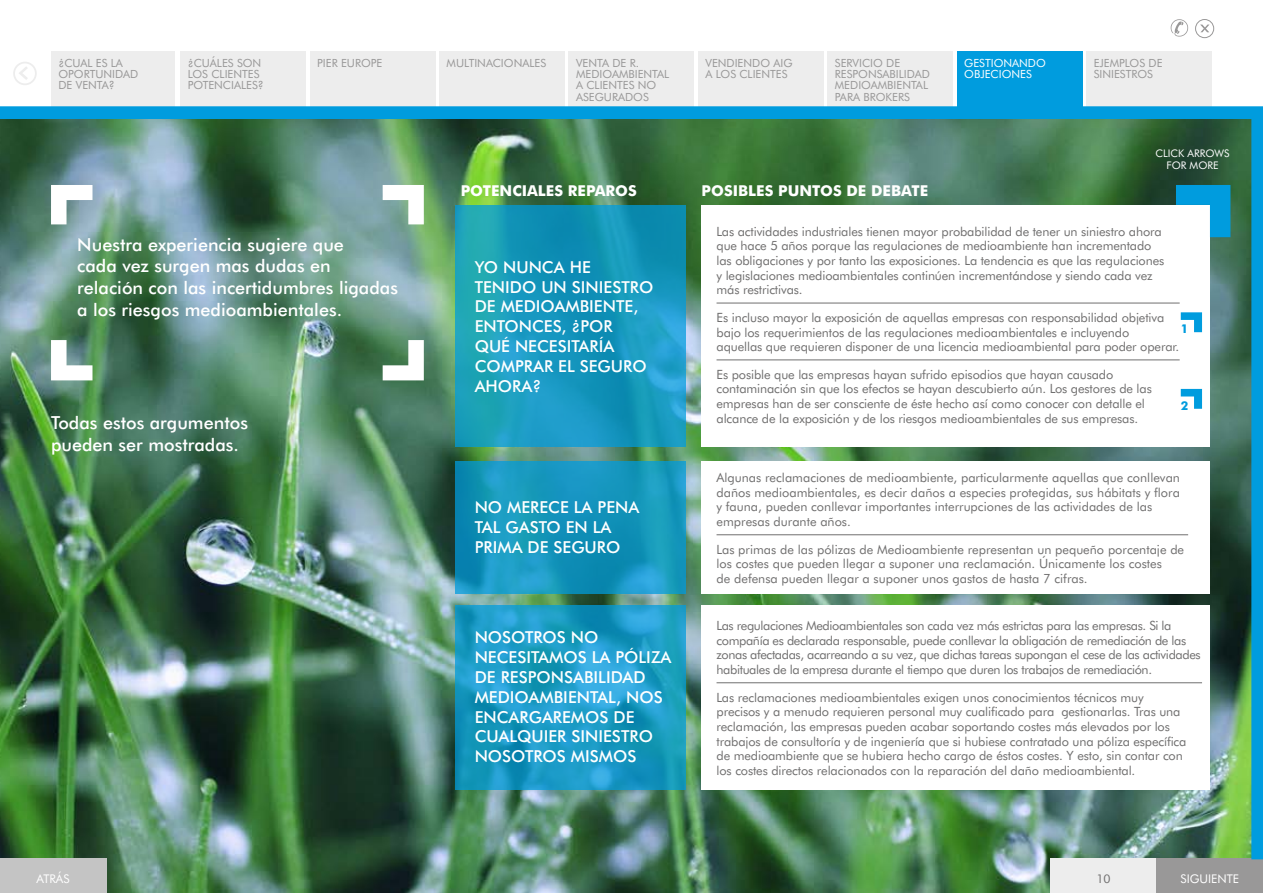
<style>
.page{position:relative;width:1263px;height:893px;background:#fff}
.page>*{position:absolute;margin:0;border:0;box-sizing:border-box;transform-origin:0 0}
.t1{font:500 18px/21.6px "AIG Futura";color:#fff}
.t2{font:500 16.5px/19.8px "AIG Futura";color:#fff}
.t3{font:700 15px "AIG Futura";color:#fff}
.t4{font:12.75px/14.7px "AIG Futura";letter-spacing:-.01em;color:#706f6f}
.t5{font:12.75px/14.7px "AIG Futura";letter-spacing:-.03em;color:#706f6f}
.t6{font:700 12.15px "AIG Futura";color:#009cde}
.t7{font:12px "AIG Futura";color:#fff}
.t8{font:12px "AIG Futura";color:#706f6f}
.t9{font:11.25px/11.2px "AIG Futura";color:#999898}
.t10{font:11.25px/11.2px "AIG Futura";color:#fff}
.t11{font:10.5px/12.6px "AIG Futura";color:#fff;text-align:center}
</style>
<div class="page">
<svg style="left:1171px;top:19px;width:17px;height:18px"></svg>
<div style="left:1195px;top:19px;width:19px;height:19px;border:1px solid #999898;border-radius:50%"></div>
<svg style="left:1200px;top:25px;width:9px;height:7px"></svg>
<svg style="left:19px;top:67px;width:9px;height:13px"></svg>
<div style="left:13px;top:62px;width:24px;height:23px;border:2px solid #ededed;border-radius:50%"></div>
<div style="left:51px;top:51px;width:123px;height:55px;background:#ededed"></div>
<div style="left:957px;top:51px;width:125px;height:55px;background:#009cde"></div>
<div style="left:1086px;top:51px;width:126px;height:55px;background:#ededed"></div>
<div style="left:439px;top:51px;width:126px;height:55px;background:#ededed"></div>
<div style="left:698px;top:51px;width:126px;height:55px;background:#ededed"></div>
<div style="left:569px;top:51px;width:125px;height:55px;background:#ededed"></div>
<div style="left:827px;top:51px;width:126px;height:55px;background:#ededed"></div>
<div style="left:180px;top:51px;width:126px;height:55px;background:#ededed"></div>
<div style="left:310px;top:51px;width:125px;height:55px;background:#ededed"></div>
<img style="left:106px;top:859px;width:944px;height:34px">
<div style="left:1050px;top:859px;width:213px;height:34px;background:#ededed"></div>
<div style="left:0;top:859px;width:106px;height:34px;background:#c4c4c4"></div>
<div style="left:1157px;top:859px;width:106px;height:34px;background:#999898"></div>
<img style="left:0;top:106px;width:1263px;height:753px">
<svg style="left:383px;top:185px;width:41px;height:39px"></svg>
<svg style="left:383px;top:340px;width:41px;height:40px"></svg>
<svg style="left:51px;top:340px;width:41px;height:40px"></svg>
<svg style="left:51px;top:185px;width:41px;height:39px"></svg>
<svg style="left:455px;top:205px;width:230px;height:241px"></svg>
<div style="left:702px;top:205px;width:508px;height:241px;background:#fff"></div>
<svg style="left:1176px;top:185px;width:54px;height:52px"></svg>
<hr style="left:716px;top:303px;width:464px;height:1px;background:#706f6f">
<hr style="left:716px;top:360px;width:464px;height:1px;background:#706f6f">
<svg style="left:1181px;top:312px;width:21px;height:20px"></svg>
<svg style="left:1181px;top:389px;width:21px;height:20px"></svg>
<svg style="left:455px;top:462px;width:230px;height:132px"></svg>
<div style="left:702px;top:462px;width:508px;height:132px;background:#fff"></div>
<hr style="left:716px;top:534px;width:472px;height:1px;background:#706f6f">
<svg style="left:455px;top:605px;width:230px;height:185px"></svg>
<div style="left:702px;top:605px;width:508px;height:185px;background:#fff"></div>
<hr style="left:716px;top:682px;width:486px;height:1px;background:#706f6f">
<p class="t9" style="left:188px;top:57px;width:77px">¿CUÁLES SON<br>LOS CLIENTES<br>POTENCIALES?</p>
<p class="t9" style="left:705px;top:57px;width:89px">VENDIENDO AIG<br>A LOS CLIENTES</p>
<p class="t9" style="left:1094px;top:57px;width:70px">EJEMPLOS DE<br>SINIESTROS</p>
<p class="t9" style="left:58px;top:57px;width:66px">¿CUAL ES LA</p>
<p class="t9" style="left:317px;top:57px;width:67px">PIER EUROPE</p>
<p class="t9" style="left:58px;top:69px;width:81px">OPORTUNIDAD<br>DE VENTA?</p>
<p class="t9" style="left:447px;top:57px;width:101px">MULTINACIONALES</p>
<p class="t10" style="left:964px;top:57px;width:83px">GESTIONANDO<br>OBJECIONES</p>
<p class="t9" style="left:835px;top:57px;width:97px">SERVICIO DE<br>RESPONSABILIDAD<br>MEDIOAMBIENTAL<br>PARA BROKERS</p>
<p class="t9" style="left:576px;top:57px;width:95px">VENTA DE R.<br>MEDIOAMBIENTAL<br>A CLIENTES NO<br>ASEGURADOS</p>
<h1 class="t1" style="left:77px;top:233px;width:322px">Nuestra experiencia sugiere que<br>cada vez surgen mas dudas en relación con las incertidumbres ligadas a los riesgos medioambientales.</h1>
<h1 class="t1" style="left:51px;top:412px;width:198px">Todas estos argumentos pueden ser mostradas.</h1>
<p class="t3" style="left:461px;top:182px;width:178px">POTENCIALES REPAROS</p>
<p class="t3" style="left:702px;top:182px;width:228px">POSIBLES PUNTOS DE DEBATE</p>
<p class="t11" style="left:1155px;top:147px;width:75px">CLICK ARROWS<br>FOR MORE</p>
<p class="t2" style="left:475px;top:257px;width:180px">YO NUNCA HE<br>TENIDO UN SINIESTRO<br>DE MEDIOAMBIENTE,<br>ENTONCES, ¿POR<br>QUÉ NECESITARÍA<br>COMPRAR EL SEGURO<br>AHORA?</p>
<p class="t2" style="left:475px;top:497px;width:166px">NO MERECE LA PENA<br>TAL GASTO EN LA<br>PRIMA DE SEGURO</p>
<p class="t4" style="left:716px;top:224px;width:449px">Las actividades industriales tienen mayor probabilidad de tener un siniestro ahora que hace 5 años porque las regulaciones de medioambiente han incrementado las obligaciones y por tanto las exposiciones. La tendencia es que las regulaciones y legislaciones medioambientales continúen incrementándose y siendo cada vez más restrictivas.</p>
<p class="t4" style="left:716px;top:310px;width:464px">Es incluso mayor la exposición de aquellas empresas con responsabilidad objetiva bajo los requerimientos de las regulaciones medioambientales e incluyendo<br>aquellas que requieren disponer de una licencia medioambiental para poder operar.</p>
<p class="t4" style="left:716px;top:367px;width:437px">Es posible que las empresas hayan sufrido episodios que hayan causado contaminación sin que los efectos se hayan descubierto aún. Los gestores de las empresas han de ser consciente de éste hecho así como conocer con detalle el alcance de la exposición y de los riesgos medioambientales de sus empresas.</p>
<p class="t6" style="left:1181px;top:321px;width:9px">1</p>
<p class="t6" style="left:1181px;top:398px;width:9px">2</p>
<p class="t4" style="left:716px;top:470px;width:465px">Algunas reclamaciones de medioambiente, particularmente aquellas que conllevan daños medioambientales, es decir daños a especies protegidas, sus hábitats y flora y fauna, pueden conllevar importantes interrupciones de las actividades de las empresas durante años.</p>
<p class="t4" style="left:716px;top:542px;width:469px">Las primas de las pólizas de Medioambiente representan un pequeño porcentaje de los costes que pueden llegar a suponer una reclamación. Únicamente los costes<br>de defensa pueden llegar a suponer unos gastos de hasta 7 cifras.</p>
<p class="t2" style="left:475px;top:627px;width:198px">NOSOTROS NO<br>NECESITAMOS LA PÓLIZA<br>DE RESPONSABILIDAD<br>MEDIOAMBIENTAL, NOS<br>ENCARGAREMOS DE<br>CUALQUIER SINIESTRO<br>NOSOTROS MISMOS</p>
<p class="t5" style="left:716px;top:618px;width:486px">Las regulaciones Medioambientales son cada vez más estrictas para las empresas. Si la compañía es declarada responsable, puede conllevar la obligación de remediación de las zonas afectadas, acarreando a su vez, que dichas tareas supongan el cese de las actividades habituales de la empresa durante el tiempo que duren los trabajos de remediación.</p>
<p class="t4" style="left:716px;top:689px;width:471px">Las reclamaciones medioambientales exigen unos conocimientos técnicos muy precisos y a menudo requieren personal muy cualificado para gestionarlas. Tras una reclamación, las empresas pueden acabar soportando costes más elevados por los trabajos de consultoría y de ingeniería que si hubiese contratado una póliza específica de medioambiente que se hubiera hecho cargo de éstos costes. Y esto, sin contar con los costes directos relacionados con la reparación del daño medioambiental.</p>
<p class="t7" style="left:37px;top:871px;width:34px">ATRÁS</p>
<p class="t7" style="left:1180px;top:871px;width:60px">SIGUIENTE</p>
<p class="t8" style="left:1096px;top:871px;width:16px">10</p>
</div>
